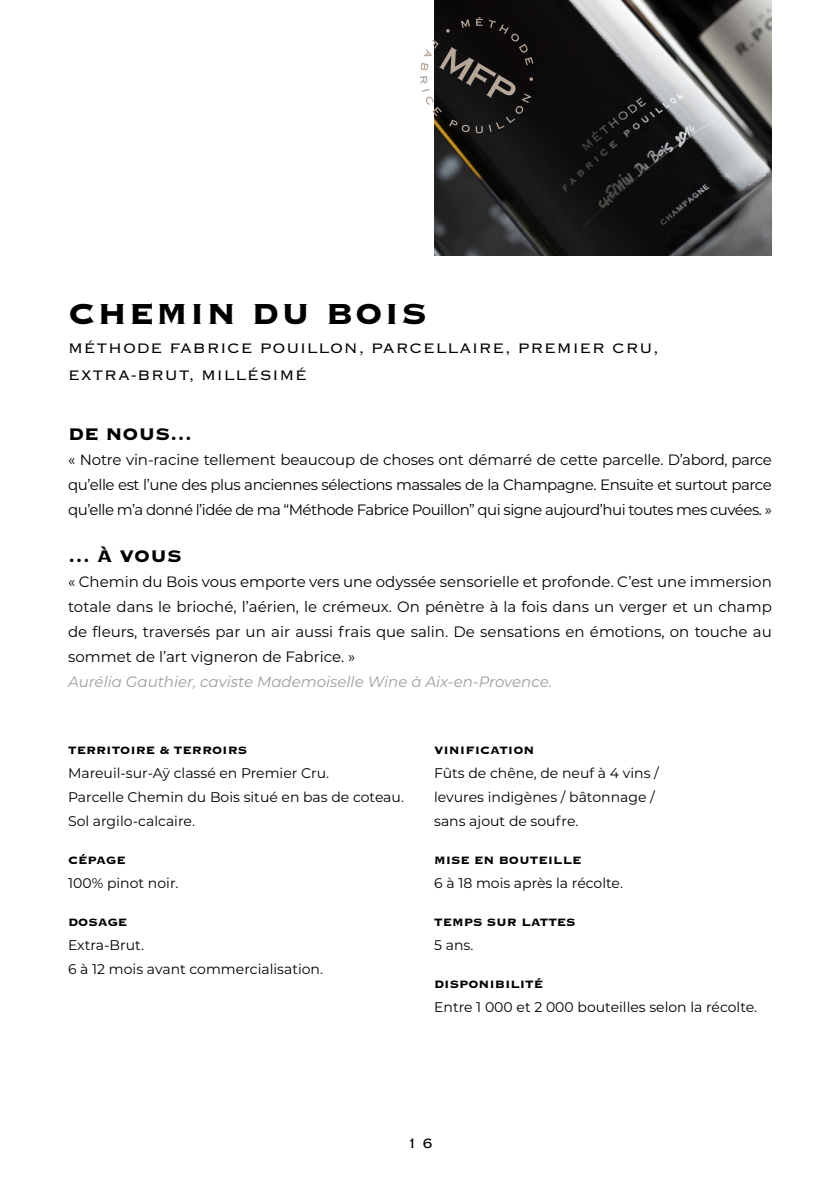
<style>
.page{position:relative;width:840px;height:1191px;background:#fff}
.page>*{position:absolute;margin:0;border:0;box-sizing:border-box;transform-origin:0 0}
.t1{font:38px "Copperplate Gothic Std 33 BC";letter-spacing:.05em;color:#000}
.t2{font:22px "Copperplate Gothic Std 33 BC";color:#000}
.t3{font:18px/27px "Copperplate Gothic Std 32 BC";letter-spacing:.04em;color:#000}
.t4{font:15px/25px "Montserrat";letter-spacing:-.025em;color:#000;text-align:justify}
.t5{font:italic 15px "Montserrat";color:#9d9d9c}
.t6{font:14px/24px "Montserrat";color:#000}
.t7{font:14px "Copperplate Gothic Std 33 BC";color:#000}
.t8{font:500 14px "Copperplate";color:#000}
</style>
<div class="page">
<img style="left:434px;top:0;width:337px;height:256px">
<svg style="left:420px;top:17px;width:113px;height:116px;background:#3c3938"></svg>
<h1 class="t1" style="left:68px;top:295px;width:360px">CHEMIN DU BOIS</h1>
<p class="t3" style="left:68px;top:335px;width:592px">MÉTHODE FABRICE POUILLON, PARCELLAIRE, PREMIER CRU,<br>EXTRA-BRUT, MILLÉSIMÉ</p>
<h2 class="t2" style="left:68px;top:423px;width:126px">DE NOUS…</h2>
<p class="t4" style="left:68px;top:446px;width:705px">« Notre vin-racine tellement beaucoup de choses ont démarré de cette parcelle. D’abord, parce qu’elle est l’une des plus anciennes sélections massales de la Champagne. Ensuite et surtout parce qu’elle m’a donné l’idée de ma “Méthode Fabrice Pouillon” qui signe aujourd’hui toutes mes cuvées. »</p>
<h2 class="t2" style="left:68px;top:545px;width:115px">… À VOUS</h2>
<p class="t4" style="left:68px;top:568px;width:705px">« Chemin du Bois vous emporte vers une odyssée sensorielle et profonde. C’est une immersion totale dans le brioché, l’aérien, le crémeux. On pénètre à la fois dans un verger et un champ de fleurs, traversés par un air aussi frais que salin. De sensations en émotions, on touche au sommet de l’art vigneron de Fabrice. »</p>
<p class="t5" style="left:68px;top:671px;width:485px">Aurélia Gauthier, caviste Mademoiselle Wine à Aix-en-Provence.</p>
<p class="t7" style="left:68px;top:743px;width:180px">TERRITOIRE &amp; TERROIRS</p>
<p class="t6" style="left:68px;top:760px;width:337px">Mareuil-sur-Aÿ classé en Premier Cru.<br>Parcelle Chemin du Bois situé en bas de coteau.<br>Sol argilo-calcaire.</p>
<p class="t7" style="left:68px;top:853px;width:59px">CÉPAGE</p>
<p class="t6" style="left:68px;top:870px;width:112px">100% pinot noir.</p>
<p class="t7" style="left:68px;top:915px;width:61px">DOSAGE</p>
<p class="t6" style="left:68px;top:932px;width:256px">Extra-Brut.<br>6 à 12 mois avant commercialisation.</p>
<p class="t7" style="left:434px;top:743px;width:102px">VINIFICATION</p>
<p class="t6" style="left:434px;top:760px;width:226px">Fûts de chêne, de neuf à 4 vins / levures indigènes / bâtonnage / sans ajout de soufre.</p>
<p class="t7" style="left:434px;top:853px;width:149px">MISE EN BOUTEILLE</p>
<p class="t6" style="left:434px;top:870px;width:190px">6 à 18 mois après la récolte.</p>
<p class="t7" style="left:434px;top:915px;width:143px">TEMPS SUR LATTES</p>
<p class="t6" style="left:434px;top:932px;width:41px">5 ans.</p>
<p class="t7" style="left:434px;top:977px;width:110px">DISPONIBILITÉ</p>
<p class="t6" style="left:434px;top:994px;width:324px">Entre 1 000 et 2 000 bouteilles selon la récolte.</p>
<p class="t8" style="left:407px;top:1136px;width:26px">1 6</p>
</div>
